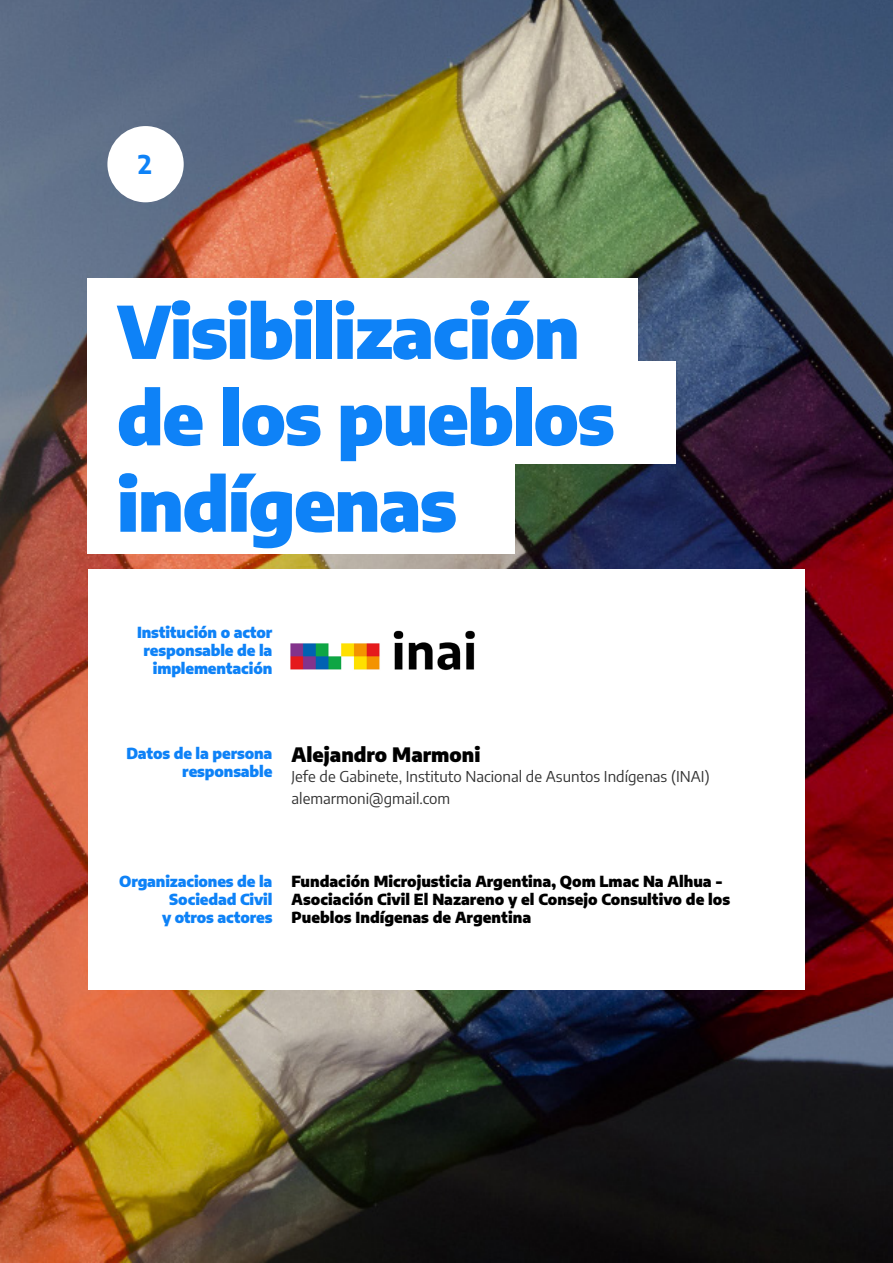
<style>
.page{position:relative;width:893px;height:1263px;background:#fff}
.page>*{position:absolute;margin:0;border:0;box-sizing:border-box;transform-origin:0 0}
.t1{font:900 72px/86.4px "Encode Sans";letter-spacing:-.02em;color:#0e82f7}
.t2{font:700 25.5px "Encode Sans";color:#0e82f7}
.t3{font:900 19.5px "Encode Sans";color:#000}
.t4{font:900 15px/18px "Encode Sans";color:#000}
.t5{font:900 15px/18px "Encode Sans";letter-spacing:-.01em;color:#0e82f7;text-align:right}
.t6{font:15px/22.5px "Encode Sans";color:#333}
</style>
<div class="page">
<img style="left:0;top:0;width:893px;height:1263px">
<div style="left:107px;top:126px;width:77px;height:76px;background:#fff;border-radius:50%"></div>
<div style="left:87px;top:279px;width:551px;height:102px;background:#fff"></div>
<div style="left:87px;top:361px;width:589px;height:102px;background:#fff"></div>
<div style="left:87px;top:451px;width:427px;height:102px;background:#fff"></div>
<div style="left:88px;top:569px;width:717px;height:421px;background:#fff"></div>
<img style="left:290px;top:630px;width:185px;height:41px">
<h2 class="t2" style="left:138px;top:145px;width:15px">2</h2>
<h1 class="t1" style="left:117px;top:283px;width:499px">Visibilización de los pueblos indígenas</h1>
<p class="t5" style="left:137px;top:623px;width:137px">Institución o actor responsable de la implementación</p>
<p class="t5" style="left:126px;top:743px;width:147px">Datos de la persona responsable</p>
<h3 class="t3" style="left:292px;top:739px;width:190px">Alejandro Marmoni</h3>
<p class="t6" style="left:292px;top:764px;width:420px">Jefe de Gabinete, Instituto Nacional de Asuntos Indígenas (INAI) alemarmoni@gmail.com</p>
<p class="t5" style="left:119px;top:871px;width:155px">Organizaciones de la<br>Sociedad Civil<br>y otros actores</p>
<p class="t4" style="left:292px;top:871px;width:440px">Fundación Microjusticia Argentina, Qom Lmac Na Alhua -<br>Asociación Civil El Nazareno y el Consejo Consultivo de los<br>Pueblos Indígenas de Argentina</p>
</div>
